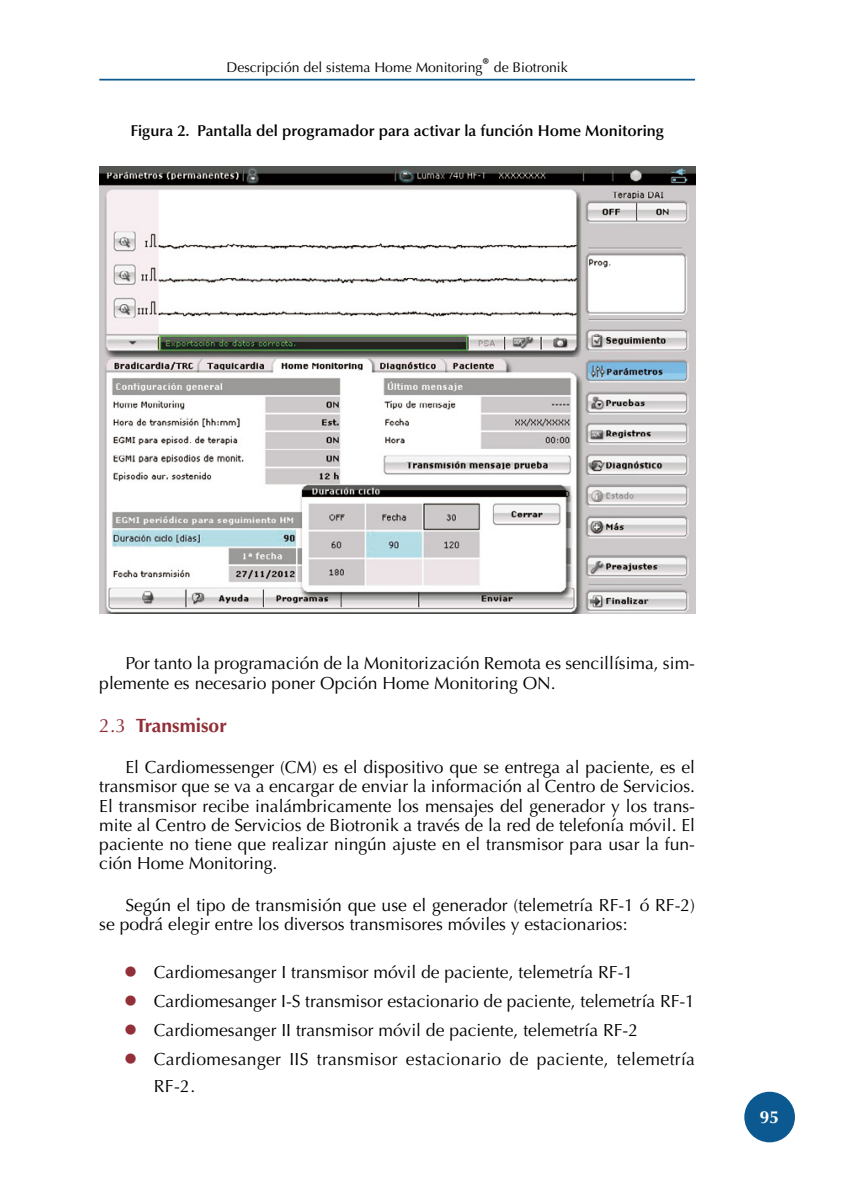
<style>
.page{position:relative;width:844px;height:1191px;background:#fff}
.page>*{position:absolute;margin:0;border:0;box-sizing:border-box;transform-origin:0 0}
.t1{font:700 19.25px "Optima LT Std";color:#922f38}
.t2{font:17.5px/19.2px "Optima LT Std";color:#000}
.t3{font:700 17.5px "Optima LT Std";color:#fff}
.t4{font:600 15.75px "Optima LT Std";color:#000}
.t5{font:14px "Optima LT Std";color:#000}
.s1{font-family:"Minion Pro";font-weight:700;font-size:21px}
.s2{font-weight:400}
</style>
<div class="page">
<div style="left:744px;top:1091px;width:50px;height:51px;background:#0c5992;border-radius:50%"></div>
<hr style="left:99px;top:79px;width:595px;height:2px;background:#0c5992">
<img style="left:99px;top:166px;width:595px;height:447px">
<p class="t5" style="left:226px;top:59px;width:343px">Descripción del sistema Home Monitoring<span class="s1">®</span> de Biotronik</p>
<p class="t4" style="left:130px;top:121px;width:535px">Figura 2. Pantalla del programador para activar la función Home Monitoring</p>
<p class="t2" style="left:99px;top:654px;width:597px;text-indent:26px">Por tanto la programación de la Monitorización Remota es sencillísima, sim&shy;plemente es necesario poner Opción Home Monitoring ON.</p>
<p class="t1" style="left:99px;top:714px;width:129px"><span class="s2">2.3</span> Transmisor</p>
<p class="t2" style="left:99px;top:757px;width:597px;text-align:justify;text-indent:26px">El Cardiomessenger (CM) es el dispositivo que se entrega al paciente, es el transmisor que se va a encargar de enviar la información al Centro de Servicios.<br>El transmisor recibe inalámbricamente los mensajes del generador y los trans&shy;mite al Centro de Servicios de Biotronik a través de la red de telefonía móvil. El paciente no tiene que realizar ningún ajuste en el transmisor para usar la fun&shy;ción Home Monitoring.</p>
<p class="t2" style="left:99px;top:895px;width:597px;text-indent:26px">Según el tipo de transmisión que use el generador (telemetría RF-1 ó RF-2) se podrá elegir entre los diversos transmisores móviles y estacionarios:</p>
<p class="t2" style="left:154px;top:958px;width:542px;line-height:29.1px">Cardiomesanger I transmisor móvil de paciente, telemetría RF-1<br>Cardiomesanger I-S transmisor estacionario de paciente, telemetría RF-1<br>Cardiomesanger II transmisor móvil de paciente, telemetría RF-2<br>Cardiomesanger IIS transmisor estacionario de paciente, telemetría</p>
<p class="t2" style="left:154px;top:1076px;width:43px">RF-2.</p>
<p class="t3" style="left:759px;top:1107px;width:21px">95</p>
</div>
